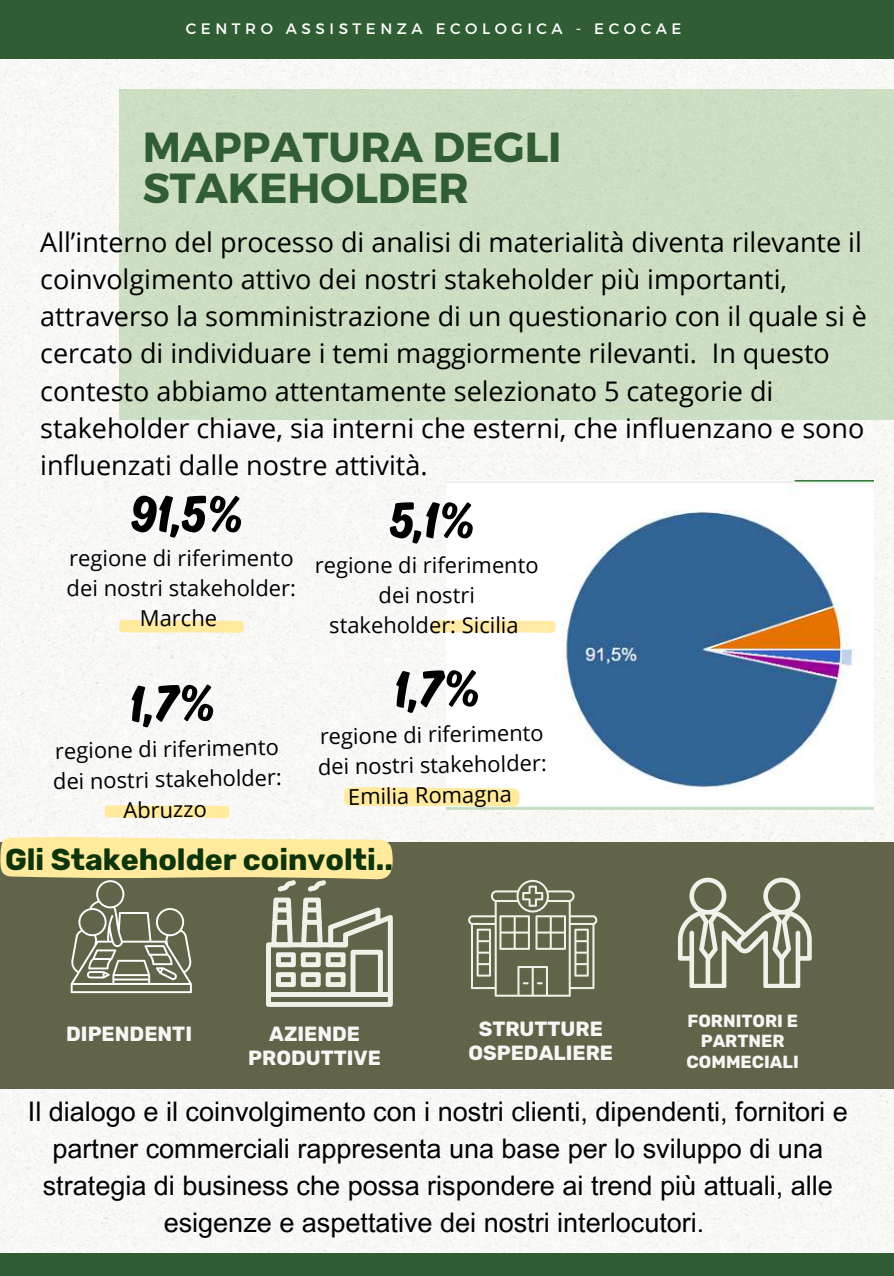
<style>
.page{position:relative;width:894px;height:1276px;background:#fff}
.page>*{position:absolute;margin:0;border:0;box-sizing:border-box;transform-origin:0 0}
.t1{font:54.9px "Ahkio";color:#000}
.t2{font:54.75px "Ahkio";color:#000}
.t3{font:54px "Ahkio";color:#000}
.t4{font:700 42px/41.7px "Montserrat";color:#315d34}
.t5{font:700 30.15px "Rubik";color:#0e350a}
.t6{font:27px/37.2px "Open Sans";color:#000}
.t7{font:27px/37.2px "Arial MT Pro";color:#000;text-align:center}
.t8{font:21.9px/30.3px "Open Sans";color:#000;text-align:center}
.t9{font:700 20.55px/23.7px "Rubik";color:#f8f7f6;text-align:center}
.t10{font:700 17.55px/20.2px "Rubik";color:#f8f7f6;text-align:center}
.t11{font:15.15px "Montserrat";letter-spacing:.3em;color:#fff}
</style>
<div class="page">
<img style="left:0;top:58px;width:893px;height:1195px">
<div style="left:119px;top:89px;width:774px;height:331px;background:#cddec3"></div>
<div style="left:0;top:842px;width:893px;height:247px;background:#62644a"></div>
<div style="left:0;top:1253px;width:893px;height:23px;background:#315d34"></div>
<div style="left:0;top:0;width:893px;height:58px;background:#315d34"></div>
<svg style="left:468px;top:880px;width:129px;height:117px"></svg>
<svg style="left:677px;top:877px;width:134px;height:111px"></svg>
<svg style="left:0;top:835px;width:393px;height:172px"></svg>
<svg style="left:119px;top:619px;width:125px;height:14px;background:#fdebaa"></svg>
<svg style="left:104px;top:805px;width:125px;height:13px;background:#feeba5"></svg>
<img style="left:446px;top:480px;width:427px;height:330px">
<svg style="left:344px;top:786px;width:175px;height:21px;background:#feecaa"></svg>
<svg style="left:430px;top:619px;width:125px;height:14px;background:#feedb2"></svg>
<p class="t11" style="left:186px;top:19px;width:497px">CENTRO ASSISTENZA ECOLOGICA - ECOCAE</p>
<h3 class="t4" style="left:143px;top:124px;width:420px">MAPPATURA DEGLI<br>STAKEHOLDER</h3>
<p class="t6" style="left:40px;top:223px;width:828px">All’interno del processo di analisi di materialità diventa rilevante il coinvolgimento attivo dei nostri stakeholder più importanti, attraverso la somministrazione di un questionario con il quale si è cercato di individuare i temi maggiormente rilevanti. In questo contesto abbiamo attentamente selezionato 5 categorie di stakeholder chiave, sia interni che esterni, che influenzano e sono influenzati dalle nostre attività.</p>
<h1 class="t1" style="left:130px;top:481px;width:114px">91,5%</h1>
<p class="t8" style="left:67px;top:542px;width:231px;line-height:29.8px">regione di riferimento dei nostri stakeholder:<br>Marche</p>
<h2 class="t2" style="left:128px;top:671px;width:87px;rotate:-1deg">1,7%</h2>
<p class="t8" style="left:52px;top:735px;width:230px;rotate:-1deg">regione di riferimento dei nostri stakeholder:<br>Abruzzo</p>
<h3 class="t3" style="left:389px;top:487px;width:86px">5,1%</h3>
<p class="t8" style="left:315px;top:549px;width:225px">regione di riferimento dei nostri stakeholder: Sicilia</p>
<h1 class="t1" style="left:393px;top:656px;width:88px;rotate:-1deg">1,7%</h1>
<p class="t8" style="left:317px;top:721px;width:230px;rotate:-1deg">regione di riferimento dei nostri stakeholder:<br>Emilia Romagna</p>
<p class="t5" style="left:5px;top:841px;width:389px">Gli Stakeholder coinvolti..</p>
<p class="t9" style="left:66px;top:1022px;width:127px">DIPENDENTI</p>
<p class="t9" style="left:248px;top:1022px;width:134px">AZIENDE<br>PRODUTTIVE</p>
<p class="t9" style="left:468px;top:1017px;width:146px">STRUTTURE<br>OSPEDALIERE</p>
<p class="t10" style="left:686px;top:1011px;width:114px">FORNITORI E<br>PARTNER<br>COMMECIALI</p>
<p class="t7" style="left:28px;top:1096px;width:821px">Il dialogo e il coinvolgimento con i nostri clienti, dipendenti, fornitori e partner commerciali rappresenta una base per lo sviluppo di una strategia di business che possa rispondere ai trend più attuali, alle esigenze e aspettative dei nostri interlocutori.</p>
</div>
